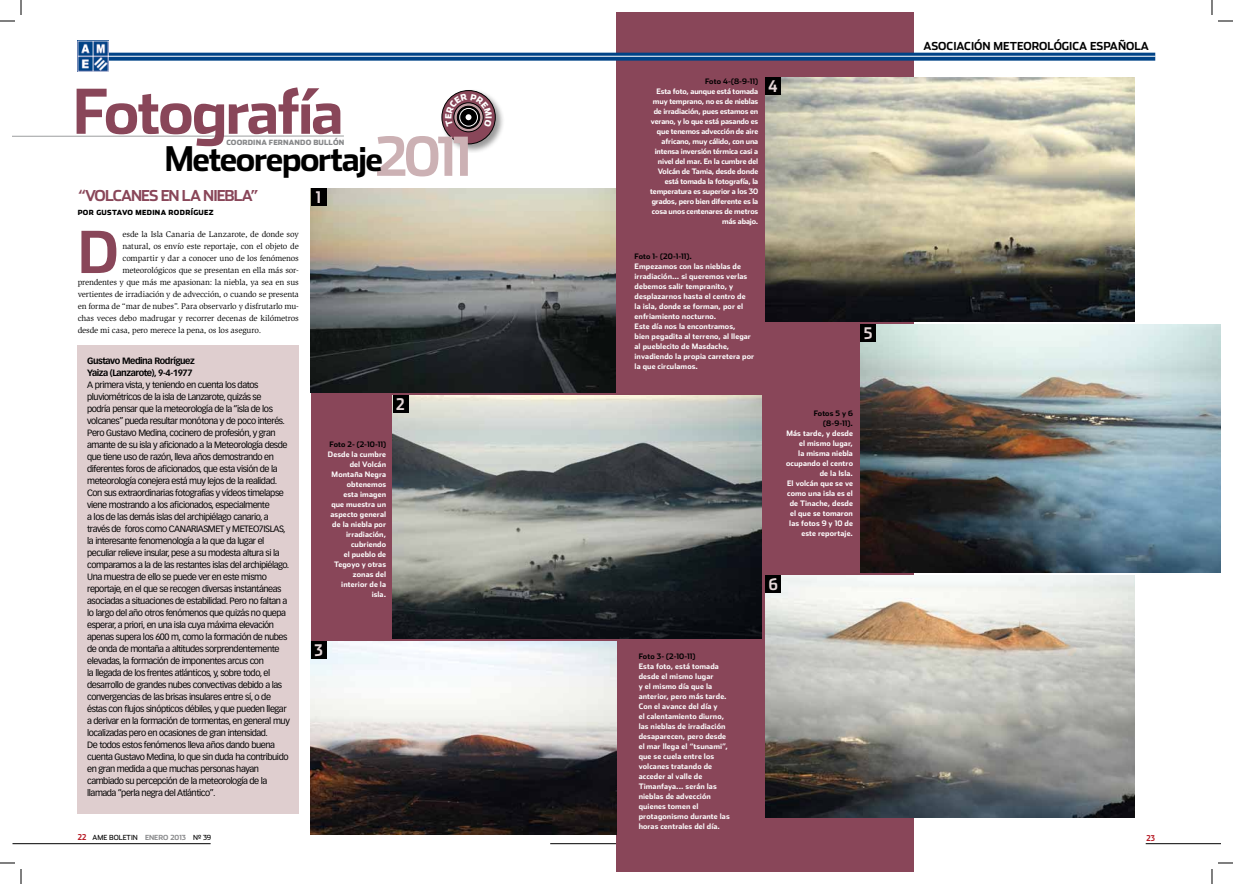
<style>
.page{position:relative;width:1233px;height:884px;background:#fff}
.page>*{position:absolute;margin:0;border:0;box-sizing:border-box;transform-origin:0 0}
.t1{font:700 61.6px "Stainless";letter-spacing:-.045em;color:#894659}
.t2{font:700 57.7px "Stainless";color:#894659}
.t3{font:700 33.9px "Stainless";letter-spacing:-.05em;color:#000}
.t4{font:700 16px "Stainless Cond";color:#e5d7d8}
.t5{font:700 15px "Stainless";color:#894659}
.t6{font:700 11px "Stainless";color:#000}
.t7{font:9px/12px "Vectora LT Std";letter-spacing:-.05em;color:#000}
.t8{font:900 8.6px "Stainless";color:#fff}
.t9{font:8.5px "Slimbach Std";letter-spacing:-.015em;color:#000}
.t10{font:700 8px "Stainless Cond";color:#b51621}
.t11{font:700 7.5px/10px "Stainless";letter-spacing:.01em;color:#fff;text-align:right}
.t12{font:700 7.5px/10px "Stainless";letter-spacing:-.015em;color:#fff;text-align:right}
.t13{font:900 7.1px "Stainless";letter-spacing:.02em;color:#87888a}
.t14{font:7px "Stainless";color:#000}
.t15{font:900 7px "Stainless";letter-spacing:.045em;color:#000}
.s1{font-size:53.6px;color:#ccb1b4}
.s2{font-weight:700}
.s3{color:#000}
.s4{font-family:"Stainless Cond";font-weight:700;font-size:8px;color:#b51621}
.s5{font-weight:700;color:#87888a}
</style>
<div class="page">
<hr style="left:12px;top:843px;width:199px;height:1px;background:#000">
<hr style="left:1145px;top:843px;width:75px;height:1px;background:#000">
<div style="left:440px;top:89px;width:64px;height:64px;background:#000;opacity:.4"></div>
<div style="left:442px;top:91px;width:53px;height:53px;background:#894659;border-radius:50%"></div>
<div style="left:441px;top:90px;width:54px;height:54px;border:1px solid #000;border-radius:50%"></div>
<svg style="left:454px;top:103px;width:29px;height:29px"></svg>
<div style="left:453px;top:102px;width:30px;height:30px;border:1px solid #000;border-radius:50%"></div>
<div style="left:457px;top:106px;width:23px;height:23px;border:1px solid #000;border-radius:50%"></div>
<div style="left:78px;top:345px;width:221px;height:468px;background:#dfcecf"></div>
<div style="left:311px;top:381px;width:305px;height:437px;background:#894659"></div>
<hr style="left:550px;top:843px;width:83px;height:1px;background:#000">
<img style="left:311px;top:189px;width:305px;height:203px">
<div style="left:311px;top:189px;width:15px;height:17px;background:#000"></div>
<div style="left:616px;top:12px;width:298px;height:859px;background:#894659"></div>
<img style="left:860px;top:325px;width:360px;height:247px">
<img style="left:765px;top:576px;width:369px;height:242px">
<img style="left:765px;top:78px;width:369px;height:243px">
<img style="left:311px;top:641px;width:305px;height:194px">
<div style="left:311px;top:641px;width:15px;height:17px;background:#000"></div>
<div style="left:765px;top:78px;width:16px;height:17px;background:#000"></div>
<div style="left:860px;top:325px;width:16px;height:17px;background:#000"></div>
<div style="left:765px;top:576px;width:16px;height:17px;background:#000"></div>
<svg style="left:109px;top:53px;width:1046px;height:8px;background:#13508e"></svg>
<img style="left:78px;top:41px;width:31px;height:31px">
<hr style="left:108px;top:56px;width:1047px;height:1px;background:#fff">
<hr style="left:12px;top:136px;width:332px;height:1px;background:#9c9e9f">
<img style="left:393px;top:395px;width:368px;height:243px">
<div style="left:393px;top:395px;width:15px;height:17px;background:#000"></div>
<svg style="left:1218px;top:20px;width:15px;height:2px"></svg>
<svg style="left:1218px;top:862px;width:15px;height:2px"></svg>
<svg style="left:0;top:0;width:22px;height:22px"></svg>
<svg style="left:0;top:862px;width:22px;height:22px"></svg>
<svg style="left:1211px;top:0;width:1px;height:15px"></svg>
<svg style="left:1211px;top:869px;width:1px;height:15px"></svg>
<svg style="left:445px;top:94px;width:47px;height:33px"></svg>
<p class="t1" style="left:73px;top:75px;width:273px">Fotografía</p>
<p class="t3" style="left:164px;top:139px;width:309px">Meteoreportaje<span class="s1">2011</span></p>
<p class="t13" style="left:226px;top:138px;width:119px">COORDINA FERNANDO BULLÓN</p>
<p class="t5" style="left:78px;top:187px;width:27px">“Volcanes</p>
<p class="t5" style="left:161px;top:187px;width:52px">enlaniebla</p>
<p class="t5" style="left:251px;top:187px;width:10px">”</p>
<p class="t15" style="left:78px;top:208px;width:137px">POR GUSTAVO MEDINA RODRÍGUEZ</p>
<p class="t2" style="left:78px;top:218px;width:42px">D</p>
<p class="t9" style="left:122px;top:229px;width:178px">esde la Isla Canaria de Lanzarote, de donde soy</p>
<p class="t9" style="left:122px;top:241px;width:178px">natural, os envío este reportaje, con el objeto de</p>
<p class="t9" style="left:122px;top:253px;width:178px">compartir y dar a conocer uno de los fenómenos</p>
<p class="t9" style="left:122px;top:265px;width:178px">meteorológicos que se presentan en ella más sor-</p>
<p class="t9" style="left:78px;top:277px;width:223px">prendentes y que más me apasionan: la niebla, ya sea en sus</p>
<p class="t9" style="left:78px;top:289px;width:223px">vertientes de irradiación y de advección, o cuando se presenta</p>
<p class="t9" style="left:78px;top:301px;width:223px">en forma de “mar de nubes”. Para observarlo y disfrutarlo mu-</p>
<p class="t9" style="left:78px;top:313px;width:223px">chas veces debo madrugar y recorrer decenas de kilómetros</p>
<p class="t9" style="left:78px;top:325px;width:185px">desde mi casa, pero merece la pena, os los aseguro.</p>
<p class="t7" style="left:87px;top:355px;width:204px"><span class="s2">Gustavo Medina Rodríguez<br>Yaiza (Lanzarote), 9-4-1977<br></span>A primera vista, y teniendo en cuenta los datos pluviométricos de la isla de Lanzarote, quizás se<br>podría pensar que la meteorología de la “isla de los volcanes” pueda resultar monótona y de poco interés.<br>Pero Gustavo Medina, cocinero de profesión, y gran amante de su isla y aficionado a la Meteorología desde que tiene uso de razón, lleva años demostrando en diferentes foros de aficionados, que esta visión de la meteorología conejera está muy lejos de la realidad.<br>Con sus extraordinarias fotografías y vídeos timelapse viene mostrando a los aficionados, especialmente<br>a los de las demás islas del archipiélago canario, a través de foros como CANARIASMET y METEO7ISLAS, la interesante fenomenología a la que da lugar el peculiar relieve insular, pese a su modesta altura si la comparamos a la de las restantes islas del archipiélago.<br>Una muestra de ello se puede ver en este mismo reportaje, en el que se recogen diversas instantáneas asociadas a situaciones de estabilidad. Pero no faltan a lo largo del año otros fenómenos que quizás no quepa esperar, a priori, en una isla cuya máxima elevación apenas supera los 600 m, como la formación de nubes de onda de montaña a altitudes sorprendentemente elevadas, la formación de imponentes arcus con<br>la llegada de los frentes atlánticos, y, sobre todo, el desarrollo de grandes nubes convectivas debido a las convergencias de las brisas insulares entre sí, o de éstas con flujos sinópticos débiles, y que pueden llegar a derivar en la formación de tormentas, en general muy localizadas pero en ocasiones de gran intensidad.<br>De todos estos fenómenos lleva años dando buena cuenta Gustavo Medina, lo que sin duda ha contribuido en gran medida a que muchas personas hayan cambiado su percepción de la meteorología de la llamada “perla negra del Atlántico”.</p>
<p class="t4" style="left:316px;top:188px;width:7px">1</p>
<p class="t4" style="left:396px;top:395px;width:10px">2</p>
<p class="t11" style="left:328px;top:439px;width:60px"><span class="s3">Foto 2- (2-10-11)<br></span>Desde la cumbre del Volcán<br>Montaña Negra obtenemos<br>esta imagen<br>que muestra un aspecto general de la niebla por irradiación, cubriendo<br>el pueblo de<br>Tegoyo y otras zonas del interior de la isla.</p>
<p class="t4" style="left:314px;top:641px;width:10px">3</p>
<p class="t8" style="left:494px;top:116px;width:3px;rotate:90deg">I</p>
<p class="t12" style="left:650px;top:76px;width:110px"><span class="s3">Foto 4-(8-9-11)<br></span>Esta foto, aunque está tomada muy temprano, no es de nieblas de irradiación, pues estamos en verano, y lo que está pasando es que tenemos advección de aire africano, muy cálido, con una intensa inversión térmica casi a nivel del mar. En la cumbre del<br>Volcán de Tamia, desde donde está tomada la fotografía, la temperatura es superior a los 30 grados, pero bien diferente es la cosa unos centenares de metros más abajo.</p>
<p class="t4" style="left:768px;top:77px;width:11px">4</p>
<p class="t11" style="left:634px;top:251px;width:121px;text-align:left"><span class="s3">Foto 1- (20-1-11).<br></span>Empezamos con las nieblas de irradiación... si queremos verlas debemos salir tempranito, y desplazarnos hasta el centro de<br>la isla, donde se forman, por el enfriamiento nocturno.<br>Este día nos la encontramos,<br>bien pegadita al terreno, al llegar al pueblecito de Masdache, invadiendo la propia carretera por la que circulamos.</p>
<p class="t4" style="left:864px;top:324px;width:10px">5</p>
<p class="t11" style="left:786px;top:408px;width:68px"><span class="s3">Fotos 5 y 6 (8-9-11).<br></span>Más tarde, y desde el mismo lugar,<br>la misma niebla ocupando el centro de la Isla.<br>El volcán que se ve como una isla es el de Tinache, desde el que se tomaron las fotos 9 y 10 de este reportaje.</p>
<p class="t4" style="left:768px;top:575px;width:11px">6</p>
<p class="t11" style="left:638px;top:651px;width:92px;text-align:left"><span class="s3">Foto 3- (2-10-11)<br></span>Esta foto, está tomada desde el mismo lugar<br>y el mismo día que la anterior, pero más tarde.<br>Con el avance del día y<br>el calentamiento diurno, las nieblas de irradiación desaparecen, pero desde el mar llega el “tsunami”, que se cuela entre los volcanes tratando de acceder al valle de<br>Timanfaya... serán las nieblas de advección quienes tomen el protagonismo durante las horas centrales del día.</p>
<p class="t6" style="left:923px;top:39px;width:227px">ASOCIACIÓN METEOROLÓGICA ESPAÑOLA</p>
<p class="t14" style="left:78px;top:833px;width:135px"><span class="s4">22</span> AME BOLETIN <span class="s5">ENERO 2013</span> Nº 39</p>
<p class="t10" style="left:1146px;top:833px;width:10px">23</p>
</div>
